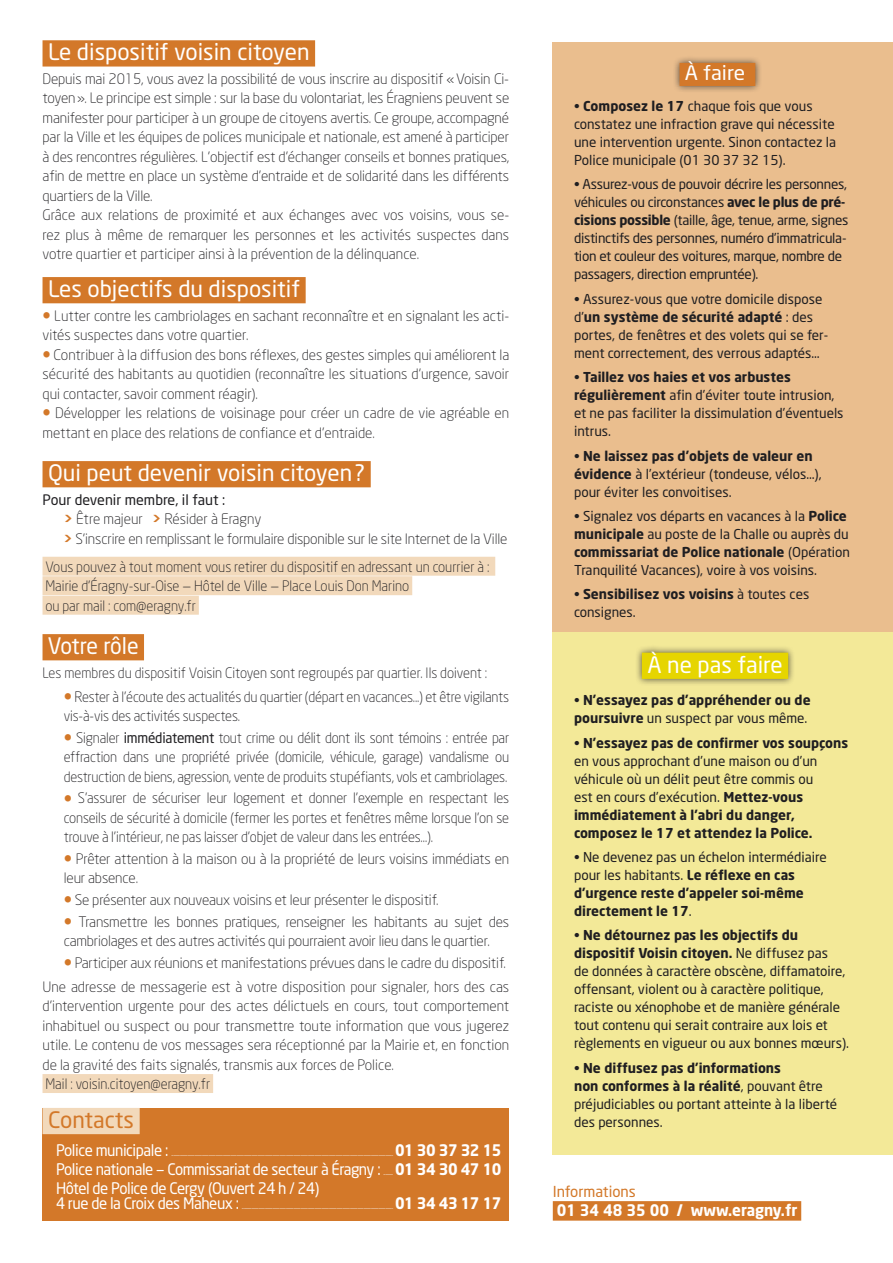
<style>
.page{position:relative;width:893px;height:1263px;background:#fff}
.page>*{position:absolute;margin:0;border:0;box-sizing:border-box;transform-origin:0 0}
.t1{font:22.5px "Neo Sans";color:#fff}
.t2{font:22.5px "Neo Sans";letter-spacing:-.025em;color:#fff;scale:.95 1}
.t3{font:22.5px "Neo Sans";color:#d37829}
.t4{font:19.8px "Neo Sans";color:#fff;scale:1.06 1}
.t5{font:15.75px/15px "Neo Sans";letter-spacing:-.03em;color:#fff;scale:.95 1}
.t6{font:700 15.75px "Neo Sans";letter-spacing:-.03em;color:#fff;scale:.95 1}
.t7{font:700 15.75px "Neo Sans";color:#fff;scale:.95 1}
.t8{font:15px "Neo Sans";color:#d37829}
.t9{font:300 14.25px/19.5px "Neo Sans";letter-spacing:-.01em;color:#1f1e21}
.t10{font:300 14.25px/19.5px "Neo Sans";letter-spacing:-.01em;color:#1f1e21;scale:.95 1}
.t11{font:13.5px/18px "Neo Sans";color:#1f1e21}
.t12{font:700 13.5px/18px "Neo Sans";color:#1f1e21}
.t13{font:13.5px/18px "Neo Sans";letter-spacing:-.02em;color:#1f1e21}
.t14{font:6px "Neo Sans";color:#fff;scale:.95 1}
.s1{font-size:21px;color:#d37829}
.s2{font-weight:400}
.s3{font-weight:700;color:#d37829}
.s4{font-weight:700}
</style>
<div class="page">
<div style="left:43px;top:1108px;width:466px;height:112px;background:#d37829"></div>
<div style="left:43px;top:40px;width:272px;height:27px;background:#d37829"></div>
<div style="left:43px;top:277px;width:263px;height:26px;background:#d37829"></div>
<div style="left:43px;top:461px;width:328px;height:26px;background:#d37829"></div>
<div style="left:43px;top:557px;width:452px;height:19px;background:#f2d9bb"></div>
<div style="left:43px;top:576px;width:369px;height:19px;background:#f2d9bb"></div>
<div style="left:43px;top:596px;width:156px;height:19px;background:#f2d9bb"></div>
<div style="left:43px;top:634px;width:101px;height:26px;background:#d37829"></div>
<div style="left:43px;top:1074px;width:170px;height:19px;background:#f2d9bb"></div>
<div style="left:553px;top:613px;width:340px;height:541px;background:#f3e998"></div>
<div style="left:553px;top:43px;width:340px;height:589px;background:#eabe8e"></div>
<div style="left:672px;top:55px;width:91px;height:38px;background:#1f1e21;opacity:.75"></div>
<div style="left:679px;top:63px;width:76px;height:23px;background:#d37829"></div>
<div style="left:635px;top:644px;width:160px;height:42px;background:#1f1e21;opacity:.75"></div>
<div style="left:642px;top:653px;width:146px;height:26px;background:#e6d500"></div>
<div style="left:43px;top:1108px;width:97px;height:26px;background:#f2d9bb"></div>
<div style="left:553px;top:1201px;width:248px;height:19px;background:#d37829"></div>
<h1 class="t1" style="left:48px;top:38px;width:263px">Le dispositif voisin citoyen</h1>
<p class="t9" style="left:43px;top:69px;width:468px">Depuis mai 2015, vous avez la possibilité de vous inscrire au dispositif «Voisin Ci&shy;toyen». Le principe est simple : sur la base du volontariat, les Éragniens peuvent se manifester pour participer à un groupe de citoyens avertis. Ce groupe, accompagné par la Ville et les équipes de polices municipale et nationale, est amené à participer à des rencontres régulières. L’objectif est d’échanger conseils et bonnes pratiques, afin de mettre en place un système d’entraide et de solidarité dans les différents quartiers de la Ville.<br>Grâce aux relations de proximité et aux échanges avec vos voisins, vous se&shy;rez plus à même de remarquer les personnes et les activités suspectes dans votre quartier et participer ainsi à la prévention de la délinquance.</p>
<h1 class="t1" style="left:48px;top:275px;width:254px">Les objectifs du dispositif</h1>
<p class="t9" style="left:43px;top:306px;width:468px"><span class="s1">•</span> Lutter contre les cambriolages en sachant reconnaître et en signalant les acti&shy;vités suspectes dans votre quartier.</p>
<p class="t9" style="left:43px;top:345px;width:468px;text-align:justify"><span class="s1">•</span> Contribuer à la diffusion des bons réflexes, des gestes simples qui améliorent la sécurité des habitants au quotidien (reconnaître les situations d’urgence, savoir qui contacter, savoir comment réagir).</p>
<p class="t9" style="left:43px;top:403px;width:468px"><span class="s1">•</span> Développer les relations de voisinage pour créer un cadre de vie agréable en mettant en place des relations de confiance et d’entraide.</p>
<h1 class="t1" style="left:48px;top:459px;width:319px">Qui peut devenir voisin citoyen?</h1>
<p class="t9" style="left:64px;top:490px;width:445px;text-indent:-21px"><span class="s2">Pour devenir membre, il faut :<br></span><span class="s3">&gt;</span> Être majeur <span class="s3">&gt;</span> Résider à Eragny<br><span class="s3">&gt;</span> S’inscrire en remplissant le formulaire disponible sur le site Internet de la Ville</p>
<p class="t10" style="left:45px;top:557px;width:469px">Vous pouvez à tout moment vous retirer du dispositif en adressant un courrier à :<br>Mairie d’Éragny-sur-Oise — Hôtel de Ville — Place Louis Don Marino<br>ou par mail : com@eragny.fr</p>
<h1 class="t2" style="left:48px;top:632px;width:97px">Votre rôle</h1>
<p class="t10" style="left:43px;top:663px;width:470px">Les membres du dispositif Voisin Citoyen sont regroupés par quartier. Ils doivent :</p>
<p class="t10" style="left:64px;top:686px;width:470px"><span class="s1">•</span> Rester à l’écoute des actualités du quartier (départ en vacances...) et être vigilants vis-à-vis des activités suspectes.</p>
<p class="t10" style="left:64px;top:727px;width:470px;text-align:justify"><span class="s1">•</span> Signaler <span class="s2">immédiatement</span> tout crime ou délit dont ils sont témoins : entrée par effraction dans une propriété privée (domicile, véhicule, garage) vandalisme ou destruction de biens, agression, vente de produits stupéfiants, vols et cambriolages.</p>
<p class="t10" style="left:64px;top:788px;width:470px;text-align:justify"><span class="s1">•</span> S’assurer de sécuriser leur logement et donner l’exemple en respectant les conseils de sécurité à domicile (fermer les portes et fenêtres même lorsque l’on se trouve à l’intérieur, ne pas laisser d’objet de valeur dans les entrées…).</p>
<p class="t9" style="left:64px;top:849px;width:447px"><span class="s1">•</span> Prêter attention à la maison ou à la propriété de leurs voisins immédiats en leur absence.</p>
<p class="t9" style="left:64px;top:890px;width:376px"><span class="s1">•</span> Se présenter aux nouveaux voisins et leur présenter le dispositif.</p>
<p class="t9" style="left:64px;top:911px;width:447px"><span class="s1">•</span> Transmettre les bonnes pratiques, renseigner les habitants au sujet des cambriolages et des autres activités qui pourraient avoir lieu dans le quartier.</p>
<p class="t9" style="left:43px;top:951px;width:468px;line-height:23.7px;text-align:right"><span class="s1">•</span> Participer aux réunions et manifestations prévues dans le cadre du dispositif.<br>Une adresse de messagerie est à votre disposition pour signaler, hors des cas</p>
<p class="t9" style="left:43px;top:996px;width:468px">d’intervention urgente pour des actes délictuels en cours, tout comportement inhabituel ou suspect ou pour transmettre toute information que vous jugerez utile. Le contenu de vos messages sera réceptionné par la Mairie et, en fonction de la gravité des faits signalés, transmis aux forces de Police.<br>Mail : voisin.citoyen@eragny.fr</p>
<h1 class="t3" style="left:48px;top:1106px;width:88px">Contacts</h1>
<p class="t5" style="left:56px;top:1142px;width:120px">Police municipale :</p>
<p class="t14" style="left:172px;top:1150px;width:235px">...................................................................................................................................................................................................................</p>
<p class="t6" style="left:395px;top:1139px;width:114px">01 30 37 32 15</p>
<p class="t5" style="left:56px;top:1161px;width:343px">Police nationale — Commissariat de secteur à Éragny :</p>
<p class="t14" style="left:384px;top:1169px;width:12px">.........</p>
<p class="t6" style="left:395px;top:1159px;width:114px">01 34 30 47 10</p>
<p class="t5" style="left:56px;top:1180px;width:279px">Hôtel de Police de Cergy (Ouvert 24 h / 24)<br>4 rue de la Croix des Maheux :</p>
<p class="t14" style="left:242px;top:1203px;width:161px">................................................................................................................................................</p>
<p class="t6" style="left:395px;top:1193px;width:114px">01 34 43 17 17</p>
<h2 class="t4" style="left:685px;top:61px;width:58px">À faire</h2>
<p class="t11" style="left:574px;top:97px;width:264px">• <span class="s4">Composez le 17</span> chaque fois que vous constatez une infraction grave qui nécessite une intervention urgente. Sinon contactez la Police municipale (01 30 37 32 15).</p>
<p class="t13" style="left:574px;top:175px;width:276px">• Assurez-vous de pouvoir décrire les personnes, véhicules ou circonstances <span class="s4">avec le plus de pré&shy;cisions possible</span> (taille, âge, tenue, arme, signes distinctifs des personnes, numéro d’immatricula&shy;tion et couleur des voitures, marque, nombre de passagers, direction empruntée).</p>
<p class="t11" style="left:574px;top:290px;width:256px">• Assurez-vous que votre domicile dispose d’<span class="s4">un système de sécurité adapté</span> : des portes, de fenêtres et des volets qui se fer&shy;ment correctement, des verrous adaptés…</p>
<p class="t11" style="left:574px;top:368px;width:271px">• <span class="s4">Taillez vos haies et vos arbustes régulièrement</span> afin d’éviter toute intrusion, et ne pas faciliter la dissimulation d’éventuels intrus.</p>
<p class="t11" style="left:574px;top:446px;width:249px">• <span class="s4">Ne laissez pas d’objets de valeur en évidence</span> à l’extérieur (tondeuse, vélos…), pour éviter les convoitises.</p>
<p class="t11" style="left:574px;top:507px;width:278px">• Signalez vos départs en vacances à la <span class="s4">Police municipale</span> au poste de la Challe ou auprès du <span class="s4">commissariat de Police nationale</span> (Opération Tranquilité Vacances), voire à vos voisins.</p>
<p class="t12" style="left:574px;top:585px;width:237px"><span class="s2">•</span> Sensibilisez vos voisins <span class="s2">à toutes ces consignes.</span></p>
<h1 class="t1" style="left:647px;top:650px;width:137px">À ne pas faire</h1>
<p class="t12" style="left:574px;top:691px;width:238px"><span class="s2">•</span> N’essayez pas d’appréhender ou de poursuivre <span class="s2">un suspect par vous même.</span></p>
<p class="t12" style="left:574px;top:733px;width:276px"><span class="s2">•</span> N’essayez pas de confirmer vos soupçons <span class="s2">en vous approchant d’une maison ou d’un véhicule où un délit peut être commis ou<br>est en cours d’exécution.</span> Mettez-vous immédiatement à l’abri du danger, composez le 17 et attendez la Police.</p>
<p class="t12" style="left:574px;top:848px;width:254px"><span class="s2">• Ne devenez pas un échelon intermédiaire pour les habitants.</span> Le réflexe en cas d’urgence reste d’appeler soi-même directement le 17<span class="s2">.</span></p>
<p class="t11" style="left:574px;top:926px;width:277px">• <span class="s4">Ne détournez pas les objectifs du dispositif Voisin citoyen.</span> Ne diffusez pas<br>de données à caractère obscène, diffamatoire, offensant, violent ou à caractère politique, raciste ou xénophobe et de manière générale tout contenu qui serait contraire aux lois et règlements en vigueur ou aux bonnes mœurs).</p>
<p class="t11" style="left:574px;top:1059px;width:265px">• <span class="s4">Ne diffusez pas d’informations<br>non conformes à la réalité</span>, pouvant être préjudiciables ou portant atteinte à la liberté des personnes.</p>
<p class="t8" style="left:553px;top:1182px;width:85px">Informations</p>
<p class="t7" style="left:557px;top:1200px;width:255px">01 34 48 35 00 / www.eragny.fr</p>
</div>
